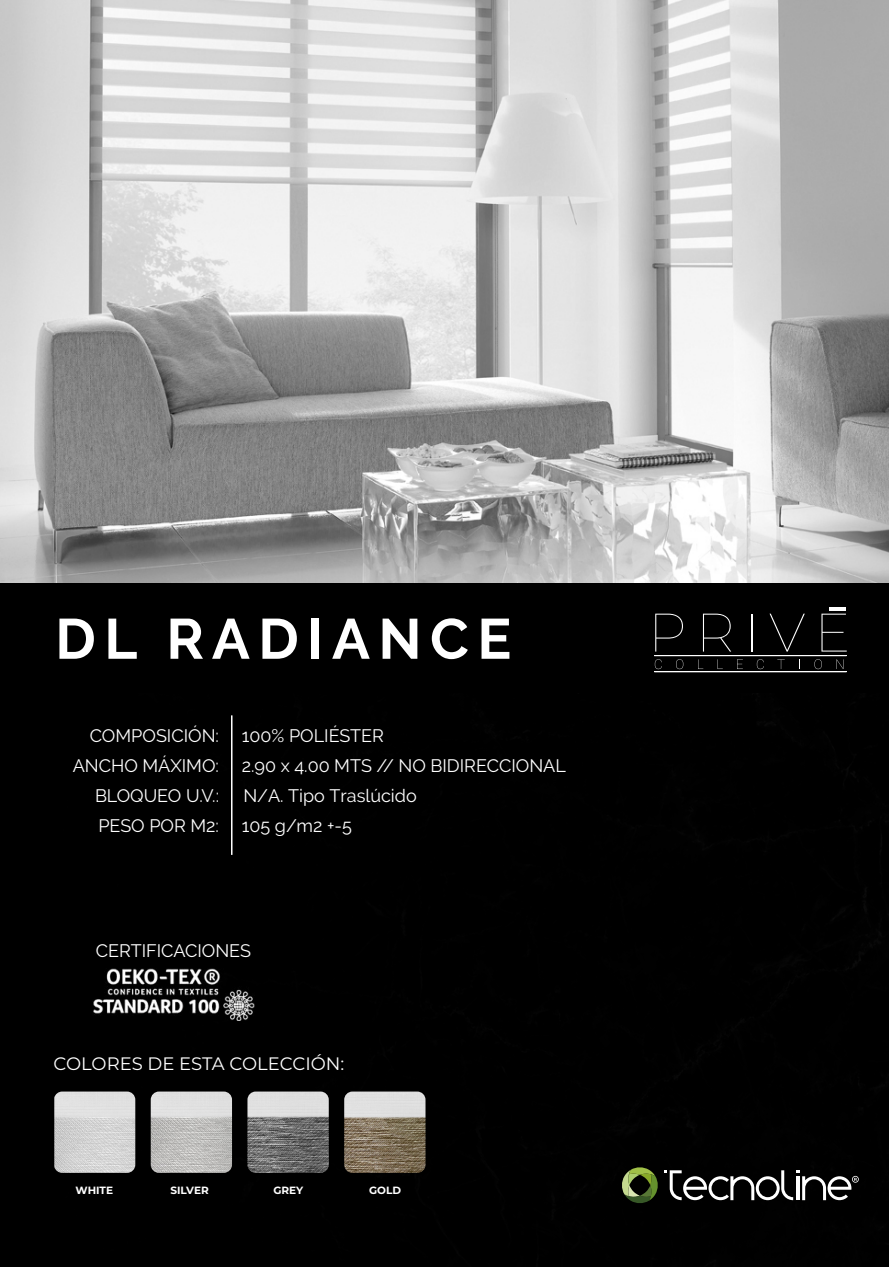
<style>
.page{position:relative;width:889px;height:1267px;background:#fff}
.page>*{position:absolute;margin:0;border:0;box-sizing:border-box;transform-origin:0 0}
.t1{font:700 56.55px "Raleway";letter-spacing:.15em;color:#fff}
.t2{font:18px/30px "Raleway";color:#fff;text-align:right}
.t3{font:18px "Montserrat";color:#fff}
.t4{font:700 10.5px "Montserrat";color:#fff}
</style>
<div class="page">
<div style="left:0;top:582px;width:889px;height:685px;background:#000"></div>
<img style="left:0;top:0;width:889px;height:582px">
<hr style="left:231px;top:715px;width:1px;height:140px;background:#fff">
<img style="left:93px;top:968px;width:161px;height:52px">
<svg style="left:655px;top:659px;width:7px;height:10px"></svg>
<svg style="left:676px;top:659px;width:7px;height:10px"></svg>
<svg style="left:698px;top:659px;width:5px;height:10px"></svg>
<svg style="left:717px;top:659px;width:6px;height:10px"></svg>
<svg style="left:737px;top:659px;width:6px;height:10px"></svg>
<svg style="left:757px;top:659px;width:7px;height:10px"></svg>
<svg style="left:777px;top:659px;width:8px;height:10px"></svg>
<svg style="left:814px;top:659px;width:8px;height:10px"></svg>
<svg style="left:836px;top:659px;width:7px;height:10px"></svg>
<hr style="left:654px;top:655px;width:192px;height:1px;background:#fff">
<hr style="left:654px;top:671px;width:192px;height:1px;background:#fff">
<svg style="left:655px;top:613px;width:28px;height:38px"></svg>
<svg style="left:703px;top:613px;width:28px;height:38px"></svg>
<hr style="left:751px;top:613px;width:1px;height:38px;background:#fff">
<svg style="left:769px;top:613px;width:36px;height:38px"></svg>
<svg style="left:821px;top:613px;width:26px;height:38px"></svg>
<hr style="left:829px;top:607px;width:17px;height:4px;background:#fff">
<svg style="left:622px;top:1167px;width:237px;height:36px"></svg>
<img style="left:247px;top:1091px;width:82px;height:82px">
<img style="left:54px;top:1091px;width:81px;height:82px">
<img style="left:151px;top:1091px;width:81px;height:82px">
<img style="left:344px;top:1091px;width:81px;height:82px">
<h1 class="t1" style="left:55px;top:606px;width:458px">DL RADIANCE</h1>
<p class="t2" style="left:73px;top:720px;width:148px">COMPOSICIÓN:<br>ANCHO MÁXIMO:<br>BLOQUEO U.V.:<br>PESO POR M2:</p>
<p class="t2" style="left:242px;top:721px;width:325px;text-align:left">100% POLIÉSTER<br>2.90 x 4.00 MTS // NO BIDIRECCIONAL<br>N/A. Tipo Traslúcido<br>105 g/m2 +-5</p>
<p class="t2" style="left:96px;top:935px;width:157px">CERTIFICACIONES</p>
<p class="t3" style="left:53px;top:1051px;width:292px">COLORES DE ESTA COLECCIÓN:</p>
<p class="t4" style="left:76px;top:1183px;width:39px">WHITE</p>
<p class="t4" style="left:170px;top:1183px;width:40px">SILVER</p>
<p class="t4" style="left:273px;top:1183px;width:31px">GREY</p>
<p class="t4" style="left:369px;top:1183px;width:33px">GOLD</p>
</div>
